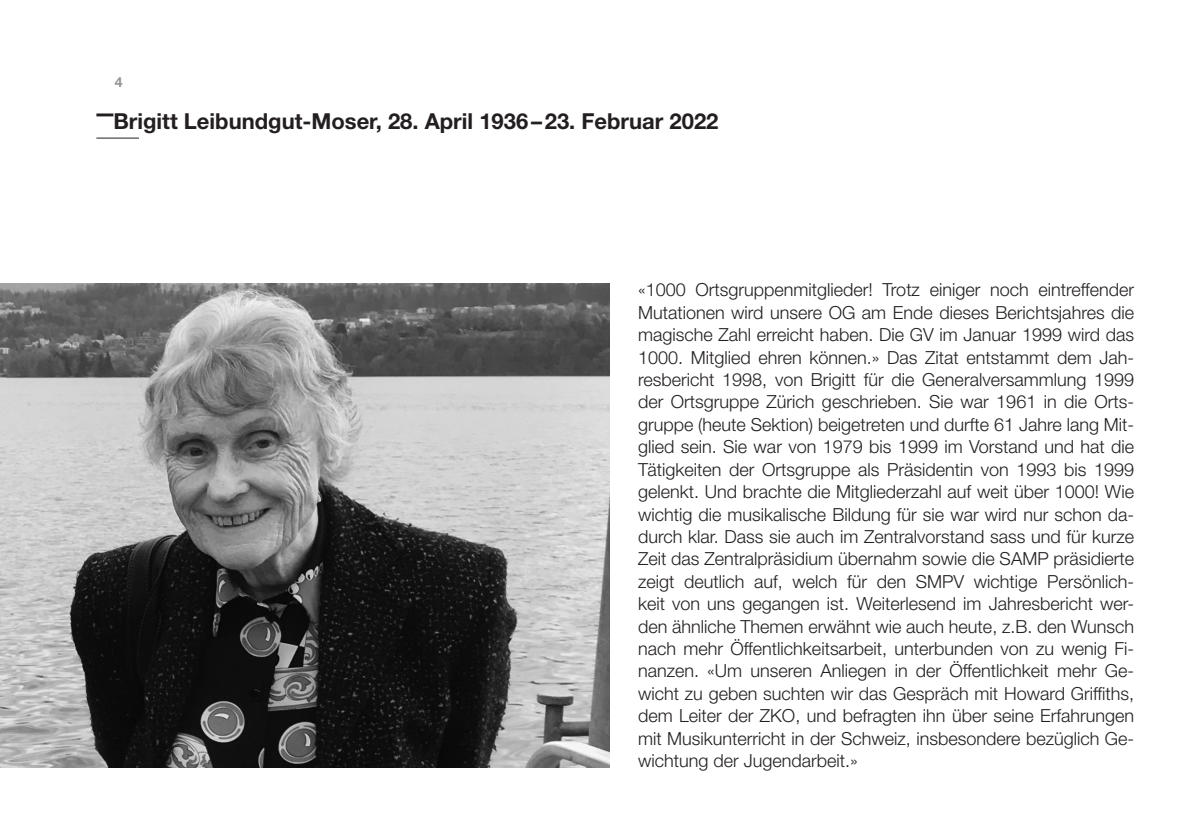
<style>
.page{position:relative;width:1191px;height:840px;background:#fff}
.page>*{position:absolute;margin:0;border:0;box-sizing:border-box;transform-origin:0 0}
.t1{font:700 22px "Helvetica Neue LT Std";color:#231f20}
.t2{font:300 18px/22.4px "Helvetica Neue LT Std";color:#231f20;text-align:justify}
.t3{font:700 14px "Helvetica Neue LT Std";color:#939598}
</style>
<div class="page">
<hr style="left:96px;top:113px;width:17px;height:3px;background:#231f20">
<hr style="left:96px;top:138px;width:43px;height:1px;background:#231f20">
<img style="left:0;top:283px;width:609px;height:483px">
<p class="t3" style="left:115px;top:73px;width:9px">4</p>
<p class="t1" style="left:113px;top:108px;width:606px">Brigitt Leibundgut-Moser, 28. April 1936–23. Februar 2022</p>
<p class="t2" style="left:638px;top:278px;width:498px">«1000 Ortsgruppenmitglieder! Trotz einiger noch eintreffender Mutationen wird unsere OG am Ende dieses Berichtsjahres die magische Zahl erreicht haben. Die GV im Januar 1999 wird das 1000. Mitglied ehren können.» Das Zitat entstammt dem Jah&shy;resbericht 1998, von Brigitt für die Generalversammlung 1999 der Ortsgruppe Zürich geschrieben. Sie war 1961 in die Orts&shy;gruppe (heute Sektion) beigetreten und durfte 61 Jahre lang Mit&shy;glied sein. Sie war von 1979 bis 1999 im Vorstand und hat die Tätigkeiten der Ortsgruppe als Präsidentin von 1993 bis 1999 gelenkt. Und brachte die Mitgliederzahl auf weit über 1000! Wie wichtig die musikalische Bildung für sie war wird nur schon da&shy;durch klar. Dass sie auch im Zentralvorstand sass und für kurze Zeit das Zentralpräsidium übernahm sowie die SAMP präsidierte zeigt deutlich auf, welch für den SMPV wichtige Persönlich&shy;keit von uns gegangen ist. Weiterlesend im Jahresbericht wer&shy;den ähnliche Themen erwähnt wie auch heute, z.B. den Wunsch nach mehr Öffentlichkeitsarbeit, unterbunden von zu wenig Fi&shy;nanzen. «Um unseren Anliegen in der Öffentlichkeit mehr Ge&shy;wicht zu geben suchten wir das Gespräch mit Howard Griffiths, dem Leiter der ZKO, und befragten ihn über seine Erfahrungen mit Musikunterricht in der Schweiz, insbesondere bezüglich Ge&shy;wichtung der Jugendarbeit.»</p>
</div>
